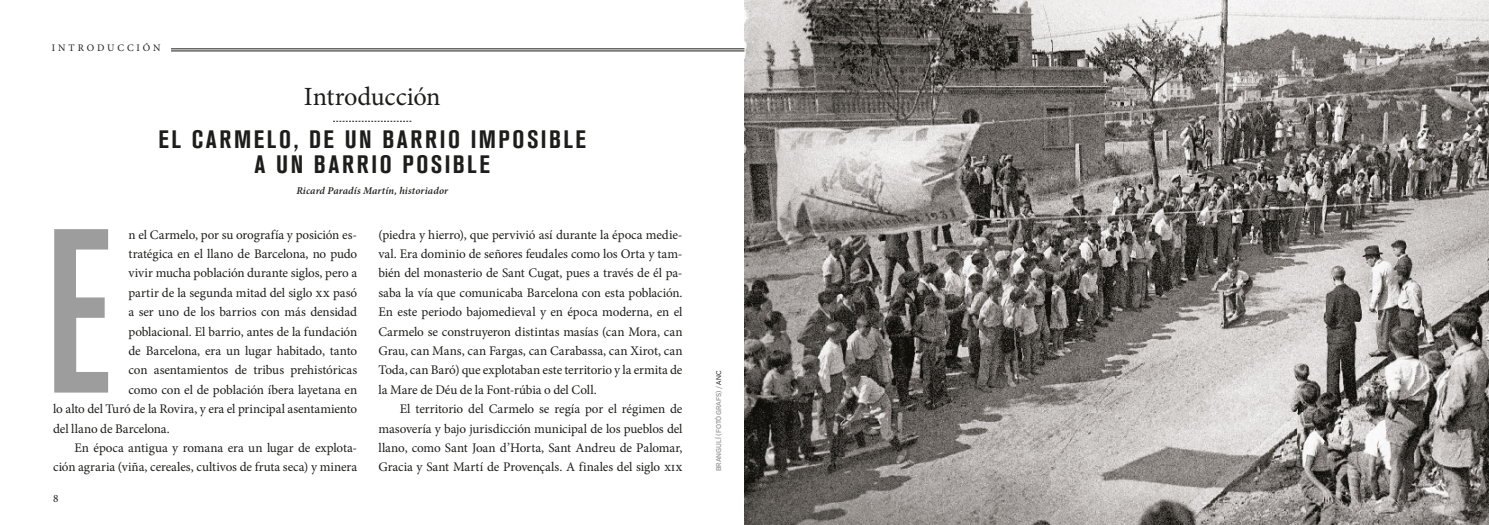
<style>
.page{position:relative;width:1489px;height:525px;background:#fff}
.page>*{position:absolute;margin:0;border:0;box-sizing:border-box;transform-origin:0 0}
.t1{font:500 condensed 231.25px "Akzidenz Grotesk BQ";color:#9d9d9d}
.t2{font:26.25px "Minion Pro";letter-spacing:-.005em;color:#1d1d1b}
.t3{font:700 condensed 25px/25px "Akzidenz Grotesk BQ";letter-spacing:.105em;color:#1d1d1b;text-align:center}
.t4{font:13.12px/19.4px "Minion Pro";letter-spacing:-.01em;color:#1d1d1b;text-align:justify}
.t5{font:11.25px "Minion Pro";color:#1d1d1b}
.t6{font:italic 600 10.38px "Minion Pro";letter-spacing:.015em;color:#1d1d1b}
.t7{font:10px "Minion Pro";letter-spacing:.29em;color:#1d1d1b}
.t8{font:500 6.88px "Akzid Grtsk Next";letter-spacing:.01em;color:#9d9d9d}
.s1{font-weight:400;color:#1d1d1b}
</style>
<div class="page">
<img style="left:744px;top:0;width:744px;height:524px">
<svg style="left:333px;top:121px;width:78px;height:1px"></svg>
<hr style="left:171px;top:49px;width:573px;height:1px;background:#1d1d1b">
<hr style="left:171px;top:51px;width:573px;height:1px;background:#1d1d1b">
<p class="t7" style="left:52px;top:42px;width:110px">INTRODUCCIÓN</p>
<h2 class="t2" style="left:304px;top:79px;width:138px">Introducción</h2>
<h3 class="t3" style="left:158px;top:127px;width:429px">EL CARMELO, DE UN BARRIO IMPOSIBLE<br>A UN BARRIO POSIBLE</h3>
<p class="t6" style="left:296px;top:183px;width:153px">Ricard Paradís Martín, historiador</p>
<h1 class="t1" style="left:44px;top:181px;width:69px">E</h1>
<p class="t4" style="left:128px;top:225px;width:230px">n el Carmelo, por su orografía y posición es-</p>
<p class="t4" style="left:128px;top:244px;width:230px">tratégica en el llano de Barcelona, no pudo</p>
<p class="t4" style="left:128px;top:263px;width:230px">vivir mucha población durante siglos, pero a</p>
<p class="t4" style="left:128px;top:283px;width:230px">partir de la segunda mitad del siglo xx pasó</p>
<p class="t4" style="left:128px;top:302px;width:230px">a ser uno de los barrios con más densidad</p>
<p class="t4" style="left:128px;top:321px;width:230px">poblacional. El barrio, antes de la fundación</p>
<p class="t4" style="left:128px;top:341px;width:230px">de Barcelona, era un lugar habitado, tanto</p>
<p class="t4" style="left:128px;top:360px;width:230px">con asentamientos de tribus prehistóricas</p>
<p class="t4" style="left:128px;top:380px;width:230px">como con el de población íbera layetana en</p>
<p class="t4" style="left:53px;top:399px;width:305px">lo alto del Turó de la Rovira, y era el principal asentamiento</p>
<p class="t4" style="left:53px;top:418px;width:118px">del llano de Barcelona.</p>
<p class="t4" style="left:74px;top:438px;width:284px">En época antigua y romana era un lugar de explota-</p>
<p class="t4" style="left:53px;top:457px;width:305px">ción agraria (viña, cereales, cultivos de fruta seca) y minera</p>
<p class="t5" style="left:53px;top:491px;width:7px">8</p>
<p class="t4" style="left:378px;top:225px;width:305px">(piedra y hierro), que pervivió así durante la época medie&shy;val. Era dominio de señores feudales como los Orta y tam&shy;bién del monasterio de Sant Cugat, pues a través de él pa&shy;saba la vía que comunicaba Barcelona con esta población.<br>En este periodo bajomedieval y en época moderna, en el Carmelo se construyeron distintas masías (can Mora, can Grau, can Mans, can Fargas, can Carabassa, can Xirot, can Toda, can Baró) que explotaban este territorio y la ermita de la Mare de Déu de la Font-rúbia o del Coll.</p>
<p class="t4" style="left:378px;top:399px;width:305px;text-indent:21px">El territorio del Carmelo se regía por el régimen de masovería y bajo jurisdicción municipal de los pueblos del llano, como Sant Joan d’Horta, Sant Andreu de Palomar, Gracia y Sant Martí de Provençals. A finales del siglo xix</p>
<p class="t8" style="left:714px;top:471px;width:102px;rotate:-90deg">BRANGULÍ (FOTÒGRAFS) / <span class="s1">ANC</span></p>
</div>
